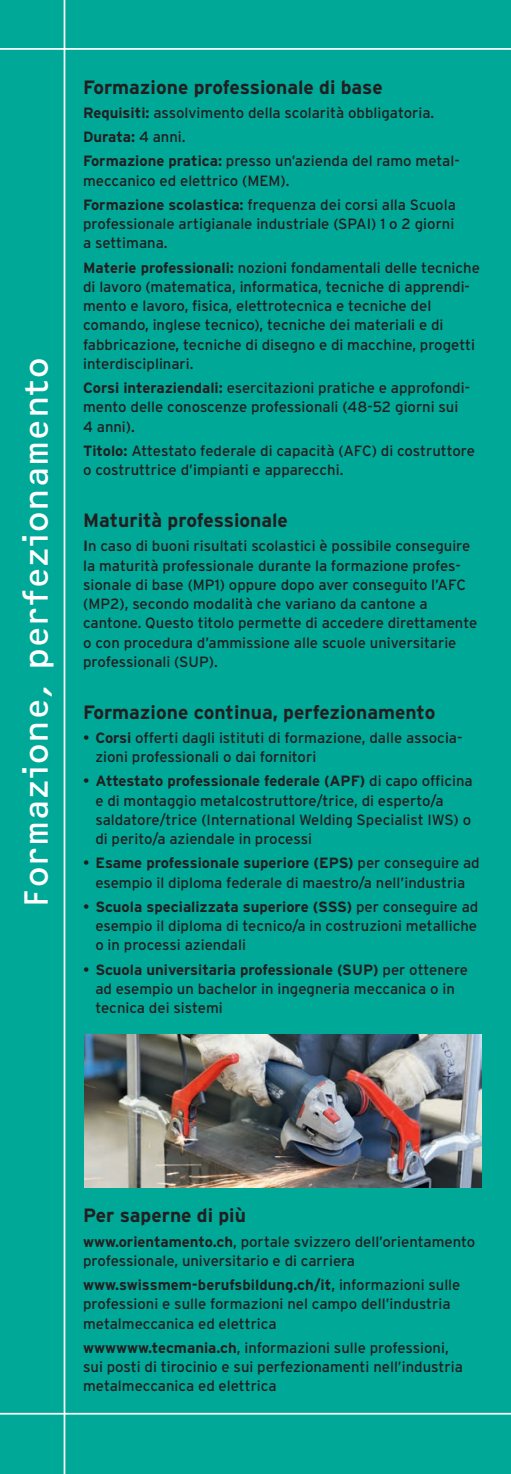
<style>
.page{position:relative;width:511px;height:1474px;background:#fff}
.page>*{position:absolute;margin:0;border:0;box-sizing:border-box;transform-origin:0 0}
.t1{font:35px "OCRF";color:#fff}
.t2{font:700 19.25px "Interstate";color:#231f20}
.t3{font:14.88px/19.2px "Interstate";color:#231f20}
.s1{font-weight:700}
</style>
<div class="page">
<div style="left:0;top:0;width:511px;height:1473px;background:#00a898"></div>
<hr style="left:0;top:48px;width:511px;height:2px;background:#fff">
<hr style="left:0;top:1412px;width:511px;height:2px;background:#fff">
<hr style="left:64px;top:0;width:1px;height:1473px;background:#fff">
<img style="left:84px;top:1034px;width:397px;height:153px">
<h1 class="t1" style="left:14px;top:907px;width:552px;rotate:-90deg">Formazione, perfezionamento</h1>
<p class="t2" style="left:83px;top:76px;width:301px">Formazione professionale di base</p>
<p class="t3" style="left:83px;top:100px;width:378px;line-height:24.2px"><span class="s1">Requisiti:</span> assolvimento della scolarità obbligatoria.<br><span class="s1">Durata:</span> 4 anni.<br><span class="s1">Formazione pratica:</span> presso un’azienda del ramo metal-</p>
<p class="t3" style="left:83px;top:168px;width:374px;line-height:24.2px">meccanico ed elettrico (MEM).<br><span class="s1">Formazione scolastica:</span> frequenza dei corsi alla Scuola</p>
<p class="t3" style="left:83px;top:214px;width:373px">professionale artigianale industriale (SPAI) 1 o 2 giorni a settimana.</p>
<p class="t3" style="left:83px;top:258px;width:398px"><span class="s1">Materie professionali:</span> nozioni fondamentali delle tecniche di lavoro (matematica, informatica, tecniche di apprendi&shy;mento e lavoro, fisica, elettrotecnica e tecniche del comando, inglese tecnico), tecniche dei materiali e di fabbricazione, tecniche di disegno e di macchine, progetti interdisciplinari.</p>
<p class="t3" style="left:83px;top:378px;width:388px"><span class="s1">Corsi interaziendali:</span> esercitazioni pratiche e approfondi&shy;mento delle conoscenze professionali (48-52 giorni sui<br>4 anni).</p>
<p class="t3" style="left:83px;top:441px;width:393px"><span class="s1">Titolo:</span> Attestato federale di capacità (AFC) di costruttore o costruttrice d’impianti e apparecchi.</p>
<p class="t2" style="left:83px;top:509px;width:206px">Maturità professionale</p>
<p class="t3" style="left:83px;top:536px;width:396px"><span class="s1">I</span>n caso di buoni risultati scolastici è possibile conseguire la maturità professionale durante la formazione profes&shy;sionale di base (MP1) oppure dopo aver conseguito l’AFC (MP2), secondo modalità che variano da cantone a cantone. Questo titolo permette di accedere direttamente o con procedura d’ammissione alle scuole universitarie professionali (SUP).</p>
<p class="t2" style="left:83px;top:701px;width:354px">Formazione continua, perfezionamento</p>
<p class="t3" style="left:95px;top:728px;width:369px;text-indent:-12px">• <span class="s1">Corsi</span> offerti dagli istituti di formazione, dalle associa&shy;zioni professionali o dai fornitori</p>
<p class="t3" style="left:95px;top:771px;width:379px;text-indent:-12px">• <span class="s1">Attestato professionale federale (APF)</span> di capo officina e di montaggio metalcostruttore/trice, di esperto/a saldatore/trice (International Welding Specialist IWS) o di perito/a aziendale in processi</p>
<p class="t3" style="left:83px;top:853px;width:398px;text-align:center">• <span class="s1">Esame professionale superiore (EPS)</span> per conseguire ad esempio il diploma federale di maestro/a nell’industria</p>
<p class="t3" style="left:95px;top:897px;width:384px;text-align:justify;text-indent:-12px">• <span class="s1">Scuola specializzata superiore (SSS)</span> per conseguire ad esempio il diploma di tecnico/a in costruzioni metalliche o in processi aziendali</p>
<p class="t3" style="left:95px;top:959px;width:374px;text-indent:-12px">• <span class="s1">Scuola universitaria professionale (SUP)</span> per ottenere ad esempio un bachelor in ingegneria meccanica o in tecnica dei sistemi</p>
<p class="t2" style="left:83px;top:1204px;width:164px">Per saperne di più</p>
<p class="t3" style="left:83px;top:1231px;width:394px"><span class="s1">www.orientamento.ch</span>, portale svizzero dell’orientamento professionale, universitario e di carriera</p>
<p class="t3" style="left:83px;top:1275px;width:379px"><span class="s1">www.swissmem-berufsbildung.ch/it</span>, informazioni sulle professioni e sulle formazioni nel campo dell’industria metalmeccanica ed elettrica</p>
<p class="t3" style="left:83px;top:1337px;width:381px"><span class="s1">wwwwww.tecmania.ch</span>, informazioni sulle professioni, sui posti di tirocinio e sui perfezionamenti nell’industria metalmeccanica ed elettrica</p>
</div>
